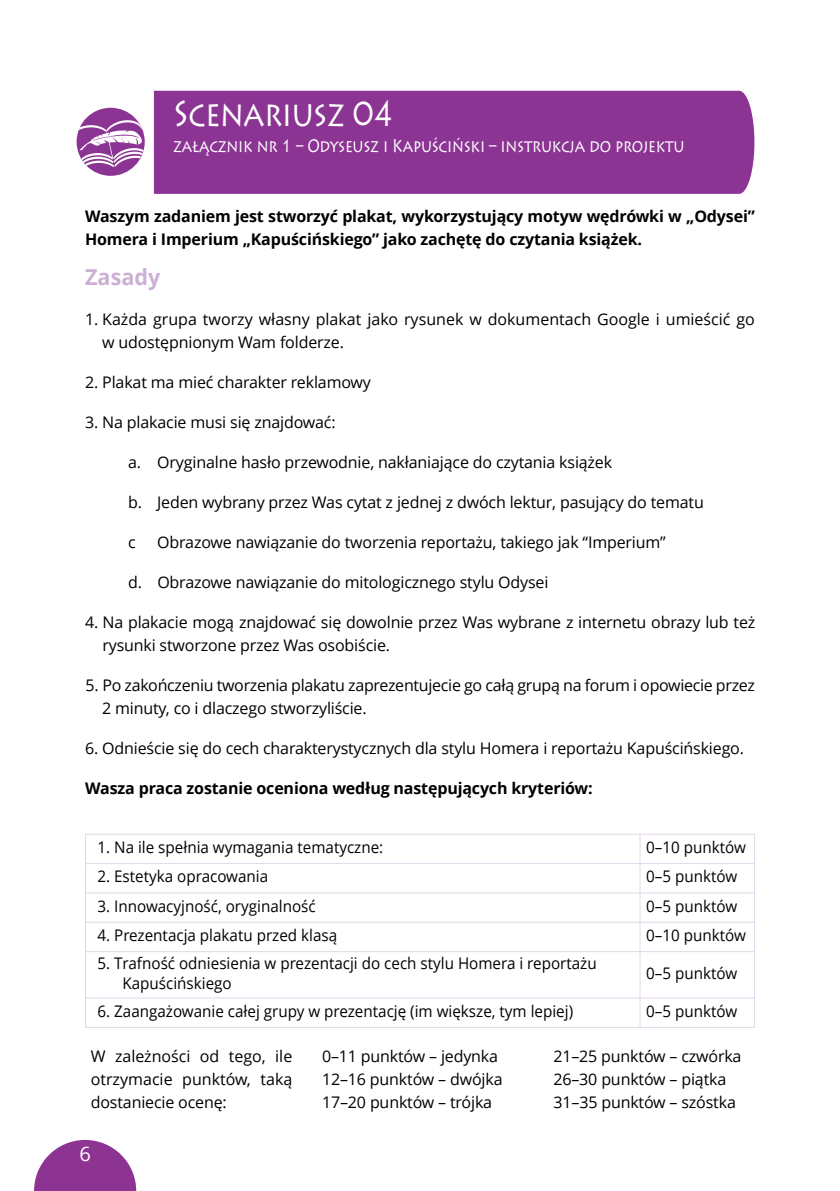
<style>
.page{position:relative;width:840px;height:1191px;background:#fff}
.page>*{position:absolute;margin:0;border:0;box-sizing:border-box;transform-origin:0 0}
.t1{font:36px "Lithos Pro";letter-spacing:-.015em;color:#fff;scale:.82 1}
.t2{font:700 22px "Open Sans";color:#ccafd4}
.t3{font:20px "Open Sans";color:#fff}
.t4{font:18px "Lithos Pro";letter-spacing:-.015em;color:#fff;scale:.82 1}
.t5{font:16px/23px "Open Sans";letter-spacing:-.01em;color:#000}
.t6{font:16px/19.2px "Open Sans";letter-spacing:-.01em;color:#000;scale:.95 1}
.t7{font:700 16px/23px "Open Sans";letter-spacing:-.01em;color:#000}
</style>
<div class="page">
<div style="left:154px;top:91px;width:600px;height:103px;background:#8c3493"></div>
<div style="left:77px;top:108px;width:68px;height:68px;background:#8c3493;border-radius:50%"></div>
<svg style="left:79px;top:119px;width:64px;height:48px"></svg>
<hr style="left:85px;top:833px;width:1px;height:194px;background:#e5d7ea">
<hr style="left:639px;top:833px;width:1px;height:194px;background:#e5d7ea">
<hr style="left:753px;top:833px;width:1px;height:194px;background:#e5d7ea">
<hr style="left:85px;top:833px;width:669px;height:1px;background:#e5d7ea">
<hr style="left:85px;top:863px;width:669px;height:1px;background:#e5d7ea">
<hr style="left:85px;top:892px;width:669px;height:1px;background:#e5d7ea">
<hr style="left:85px;top:921px;width:669px;height:1px;background:#e5d7ea">
<hr style="left:85px;top:951px;width:669px;height:1px;background:#e5d7ea">
<hr style="left:85px;top:997px;width:669px;height:1px;background:#e5d7ea">
<hr style="left:85px;top:1026px;width:669px;height:1px;background:#e5d7ea">
<svg style="left:34px;top:1140px;width:102px;height:51px"></svg>
<h1 class="t1" style="left:173px;top:93px;width:271px">Scenariusz 04</h1>
<p class="t4" style="left:173px;top:135px;width:624px">załącznik nr 1 – Odyseusz i Kapuściński – instrukcja do projektu</p>
<p class="t7" style="left:85px;top:204px;width:670px">Waszym zadaniem jest stworzyć plakat, wykorzystujący motyw wędrówki w „Odysei”<br>Homera i Imperium „Kapuścińskiego” jako zachętę do czytania książek.</p>
<h2 class="t2" style="left:85px;top:261px;width:77px">Zasady</h2>
<p class="t5" style="left:102px;top:307px;width:654px;text-indent:-17px">1. Każda grupa tworzy własny plakat jako rysunek w dokumentach Google i umieścić go w udostępnionym Wam folderze.</p>
<p class="t5" style="left:85px;top:370px;width:287px">2. Plakat ma mieć charakter reklamowy</p>
<p class="t5" style="left:85px;top:410px;width:252px">3. Na plakacie musi się znajdować:</p>
<p class="t5" style="left:128px;top:450px;width:485px">a. Oryginalne hasło przewodnie, nakłaniające do czytania książek</p>
<p class="t5" style="left:128px;top:490px;width:576px">b. Jeden wybrany przez Was cytat z jednej z dwóch lektur, pasujący do tematu</p>
<p class="t5" style="left:128px;top:530px;width:9px">c</p>
<p class="t5" style="left:157px;top:530px;width:509px">Obrazowe nawiązanie do tworzenia reportażu, takiego jak “Imperium”</p>
<p class="t5" style="left:128px;top:570px;width:421px">d. Obrazowe nawiązanie do mitologicznego stylu Odysei</p>
<p class="t5" style="left:102px;top:610px;width:654px;text-indent:-17px">4. Na plakacie mogą znajdować się dowolnie przez Was wybrane z internetu obrazy lub też rysunki stworzone przez Was osobiście.</p>
<p class="t5" style="left:102px;top:673px;width:654px;text-indent:-17px">5. Po zakończeniu tworzenia plakatu zaprezentujecie go całą grupą na forum i opowiecie przez<br>2 minuty, co i dlaczego stworzyliście.</p>
<p class="t5" style="left:85px;top:736px;width:660px">6. Odnieście się do cech charakterystycznych dla stylu Homera i reportażu Kapuścińskiego.</p>
<p class="t7" style="left:85px;top:776px;width:508px">Wasza praca zostanie oceniona według następujących kryteriów:</p>
<p class="t6" style="left:97px;top:837px;width:302px">1. Na ile spełnia wymagania tematyczne:</p>
<p class="t6" style="left:645px;top:837px;width:106px">0–10 punktów</p>
<p class="t6" style="left:97px;top:866px;width:181px">2. Estetyka opracowania</p>
<p class="t6" style="left:645px;top:866px;width:97px">0–5 punktów</p>
<p class="t6" style="left:97px;top:896px;width:231px">3. Innowacyjność, oryginalność</p>
<p class="t6" style="left:645px;top:896px;width:97px">0–5 punktów</p>
<p class="t6" style="left:97px;top:925px;width:254px">4. Prezentacja plakatu przed klasą</p>
<p class="t6" style="left:645px;top:925px;width:106px">0–10 punktów</p>
<p class="t6" style="left:122px;top:953px;width:500px;text-indent:-25px">5. Trafność odniesienia w prezentacji do cech stylu Homera i reportażu<br>Kapuścińskiego</p>
<p class="t6" style="left:645px;top:963px;width:97px">0–5 punktów</p>
<p class="t6" style="left:97px;top:1001px;width:502px">6. Zaangażowanie całej grupy w prezentację (im większe, tym lepiej)</p>
<p class="t6" style="left:645px;top:1001px;width:97px">0–5 punktów</p>
<p class="t5" style="left:91px;top:1044px;width:203px;text-align:justify">W zależności od tego, ile otrzymacie punktów, taką dostaniecie ocenę:</p>
<p class="t5" style="left:322px;top:1044px;width:182px">0–11 punktów – jedynka<br>12–16 punktów – dwójka<br>17–20 punktów – trójka</p>
<p class="t5" style="left:553px;top:1044px;width:189px">21–25 punktów – czwórka<br>26–30 punktów – piątka<br>31–35 punktów – szóstka</p>
<p class="t3" style="left:79px;top:1140px;width:13px">6</p>
</div>
